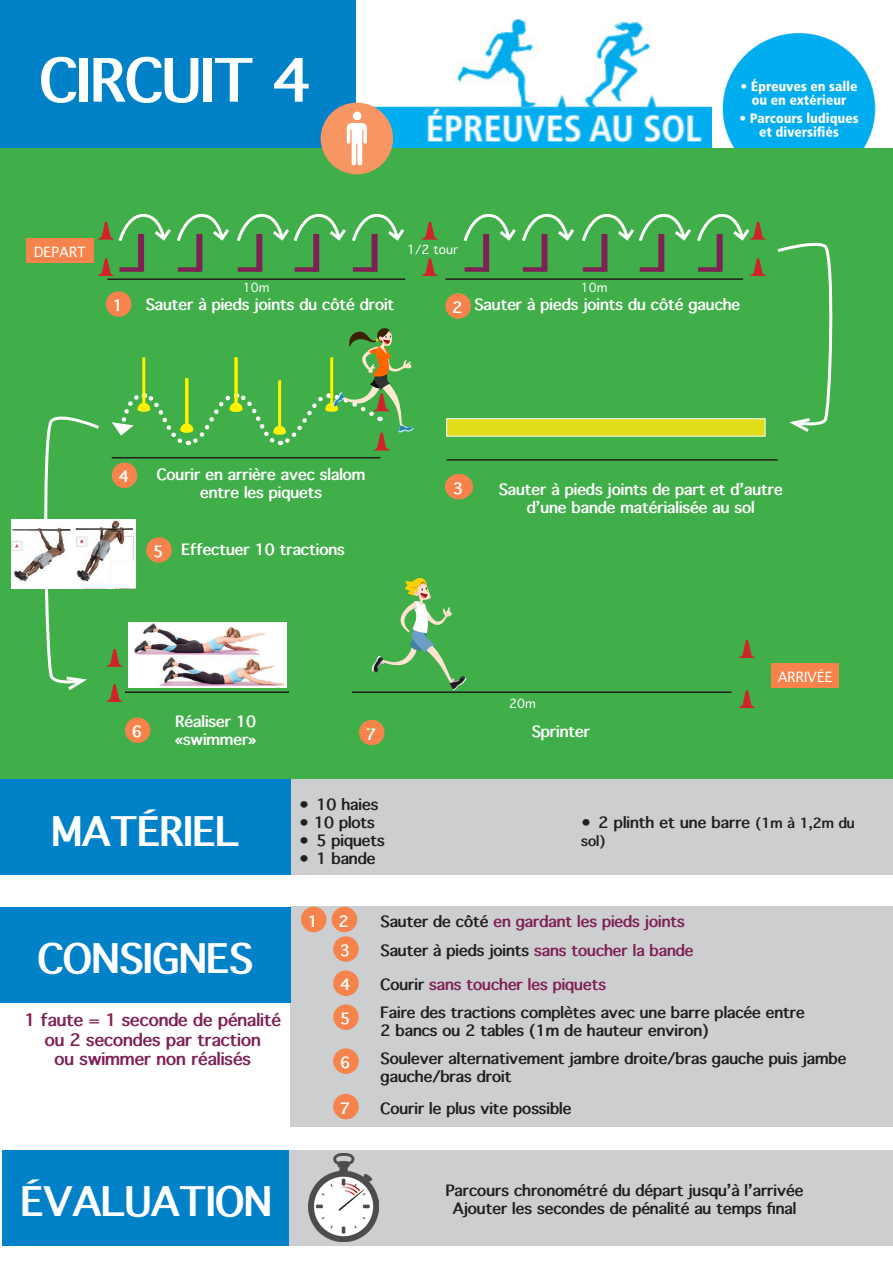
<style>
.page{position:relative;width:893px;height:1263px;background:#fff}
.page>*{position:absolute;margin:0;border:0;box-sizing:border-box;transform-origin:0 0}
.t1{font:700 57px "Thonburi";color:#fff}
.t2{font:700 39px "Thonburi";color:#fff}
.t3{font:700 16.5px/19.8px "Thonburi";color:#7f2155;text-align:center}
.t4{font:700 15px/18px "Thonburi";color:#231f20}
.t5{font:700 15px/18px "Thonburi";color:#fff;text-align:center}
.t6{font:700 15px "Thonburi";color:#7f2155}
.t7{font:13.5px "Thonburi";color:#fff}
.t8{font:700 13.5px "Thonburi";color:#231f20}
.t9{font:12px "Thonburi";color:#fff}
.s1{font-size:13.5px}
.s2{color:#231f20}
.s3{color:#7f2155}
</style>
<div class="page">
<div style="left:291px;top:907px;width:602px;height:220px;background:#cdced0"></div>
<div style="left:290px;top:779px;width:603px;height:96px;background:#cdced0"></div>
<div style="left:0;top:779px;width:291px;height:96px;background:#0081c8"></div>
<div style="left:2px;top:1150px;width:288px;height:96px;background:#0081c8"></div>
<div style="left:333px;top:970px;width:26px;height:26px;background:#f5834b;border-radius:50%"></div>
<div style="left:301px;top:907px;width:25px;height:25px;background:#f5834b;border-radius:50%"></div>
<div style="left:332px;top:907px;width:25px;height:25px;background:#f5834b;border-radius:50%"></div>
<div style="left:333px;top:936px;width:26px;height:26px;background:#f5834b;border-radius:50%"></div>
<div style="left:0;top:907px;width:291px;height:95px;background:#0081c8"></div>
<div style="left:289px;top:1150px;width:604px;height:96px;background:#cdced0"></div>
<img style="left:308px;top:1154px;width:70px;height:88px">
<div style="left:333px;top:1004px;width:26px;height:26px;background:#f5834b;border-radius:50%"></div>
<div style="left:333px;top:1048px;width:26px;height:26px;background:#f5834b;border-radius:50%"></div>
<div style="left:333px;top:1094px;width:26px;height:25px;background:#f5834b;border-radius:50%"></div>
<img style="left:711px;top:33px;width:175px;height:116px">
<img style="left:356px;top:17px;width:355px;height:132px">
<div style="left:0;top:0;width:356px;height:149px;background:#0081c8"></div>
<div style="left:0;top:149px;width:893px;height:630px;background:#40ae49"></div>
<hr style="left:445px;top:278px;width:298px;height:2px;background:#231f20">
<div style="left:106px;top:291px;width:25px;height:26px;background:#f5834b;border-radius:50%"></div>
<hr style="left:107px;top:278px;width:298px;height:2px;background:#231f20">
<div style="left:26px;top:238px;width:68px;height:25px;background:#f5834b"></div>
<div style="left:125px;top:717px;width:25px;height:26px;background:#f5834b;border-radius:50%"></div>
<div style="left:359px;top:720px;width:26px;height:25px;background:#f5834b;border-radius:50%"></div>
<svg style="left:97px;top:258px;width:17px;height:18px"></svg>
<hr style="left:352px;top:691px;width:379px;height:2px;background:#231f20">
<div style="left:445px;top:293px;width:26px;height:26px;background:#f5834b;border-radius:50%"></div>
<svg style="left:421px;top:222px;width:17px;height:18px"></svg>
<svg style="left:421px;top:258px;width:17px;height:18px"></svg>
<svg style="left:777px;top:242px;width:56px;height:190px"></svg>
<svg style="left:749px;top:258px;width:17px;height:18px"></svg>
<div style="left:445px;top:474px;width:28px;height:25px;background:#f5834b;border-radius:50%"></div>
<svg style="left:738px;top:640px;width:17px;height:18px"></svg>
<svg style="left:738px;top:690px;width:17px;height:18px"></svg>
<div style="left:771px;top:663px;width:68px;height:25px;background:#f5834b"></div>
<div style="left:119px;top:267px;width:22px;height:5px;background:#7f2155"></div>
<div style="left:138px;top:234px;width:6px;height:38px;background:#7f2155"></div>
<div style="left:238px;top:267px;width:21px;height:5px;background:#7f2155"></div>
<div style="left:256px;top:234px;width:6px;height:38px;background:#7f2155"></div>
<div style="left:178px;top:267px;width:21px;height:5px;background:#7f2155"></div>
<div style="left:196px;top:234px;width:6px;height:38px;background:#7f2155"></div>
<div style="left:295px;top:267px;width:21px;height:5px;background:#7f2155"></div>
<div style="left:313px;top:234px;width:6px;height:38px;background:#7f2155"></div>
<div style="left:353px;top:267px;width:22px;height:5px;background:#7f2155"></div>
<div style="left:372px;top:234px;width:6px;height:38px;background:#7f2155"></div>
<svg style="left:97px;top:213px;width:308px;height:31px"></svg>
<div style="left:465px;top:267px;width:21px;height:5px;background:#7f2155"></div>
<div style="left:483px;top:234px;width:6px;height:38px;background:#7f2155"></div>
<div style="left:583px;top:267px;width:21px;height:5px;background:#7f2155"></div>
<div style="left:601px;top:234px;width:6px;height:38px;background:#7f2155"></div>
<div style="left:523px;top:267px;width:21px;height:5px;background:#7f2155"></div>
<div style="left:541px;top:234px;width:6px;height:38px;background:#7f2155"></div>
<div style="left:640px;top:267px;width:21px;height:5px;background:#7f2155"></div>
<div style="left:658px;top:234px;width:6px;height:38px;background:#7f2155"></div>
<div style="left:698px;top:267px;width:22px;height:5px;background:#7f2155"></div>
<div style="left:717px;top:234px;width:6px;height:38px;background:#7f2155"></div>
<svg style="left:463px;top:213px;width:303px;height:31px"></svg>
<div style="left:446px;top:418px;width:319px;height:18px;background:#e1dd1b;border:1px solid #fbfbfb"></div>
<hr style="left:446px;top:459px;width:332px;height:2px;background:#231f20">
<svg style="left:37px;top:328px;width:430px;height:374px"></svg>
<div style="left:409px;top:371px;width:23px;height:18px;background:#40ae49;border-radius:50%"></div>
<img style="left:12px;top:520px;width:124px;height:68px">
<div style="left:111px;top:561px;width:25px;height:27px;background:#fff"></div>
<div style="left:81px;top:583px;width:28px;height:5px;background:#fff"></div>
<img style="left:129px;top:623px;width:157px;height:64px">
<div style="left:321px;top:103px;width:72px;height:71px;background:#f79563;border-radius:50%"></div>
<svg style="left:347px;top:111px;width:20px;height:55px"></svg>
<h1 class="t1" style="left:40px;top:48px;width:272px">CIRCUIT 4</h1>
<p class="t7" style="left:34px;top:244px;width:53px">DEPART</p>
<p class="t9" style="left:243px;top:281px;width:28px">10m</p>
<p class="t5" style="left:113px;top:297px;width:11px">1</p>
<p class="t5" style="left:146px;top:296px;width:250px">Sauter à pieds joints du côté droit</p>
<p class="t9" style="left:407px;top:243px;width:52px">1/2 tour</p>
<p class="t5" style="left:452px;top:299px;width:11px">2</p>
<p class="t9" style="left:581px;top:281px;width:28px">10m</p>
<p class="t5" style="left:474px;top:296px;width:267px">Sauter à pieds joints du côté gauche</p>
<p class="t5" style="left:119px;top:468px;width:11px">4</p>
<p class="t5" style="left:157px;top:466px;width:210px">Courir en arrière avec slalom entre les piquets</p>
<p class="t5" style="left:153px;top:543px;width:11px">5</p>
<p class="t5" style="left:181px;top:541px;width:165px">Effectuer 10 tractions</p>
<p class="t5" style="left:175px;top:713px;width:83px;text-align:left">Réaliser 10 «swimmer»</p>
<p class="t5" style="left:132px;top:723px;width:11px">6</p>
<p class="t5" style="left:366px;top:725px;width:11px">7</p>
<h2 class="t2" style="left:51px;top:809px;width:189px">MATÉRIEL</h2>
<p class="t4" style="left:299px;top:796px;width:81px">• 10 haies</p>
<p class="t4" style="left:299px;top:814px;width:77px">• 10 plots</p>
<p class="t4" style="left:299px;top:832px;width:87px">• 5 piquets</p>
<p class="t4" style="left:299px;top:850px;width:78px">• 1 bande</p>
<p class="t5" style="left:453px;top:480px;width:11px">3</p>
<p class="t5" style="left:499px;top:481px;width:285px">Sauter à pieds joints de part et d’autre d’une bande matérialisée au sol</p>
<p class="t9" style="left:509px;top:696px;width:28px">20m</p>
<p class="t5" style="left:532px;top:723px;width:60px">Sprinter</p>
<p class="t7" style="left:778px;top:669px;width:56px">ARRIVÉE</p>
<p class="t4" style="left:581px;top:814px;width:275px">• 2 plinth et une barre <span class="s1">(1m à 1,2m du</span></p>
<p class="t8" style="left:581px;top:833px;width:26px">sol)</p>
<p class="t5" style="left:308px;top:912px;width:11px">1</p>
<p class="t5" style="left:339px;top:912px;width:11px">2</p>
<p class="t6" style="left:381px;top:913px;width:306px"><span class="s2">Sauter de côté</span> en gardant les pieds joints</p>
<p class="t5" style="left:340px;top:942px;width:11px">3</p>
<p class="t4" style="left:381px;top:942px;width:314px">Sauter à pieds joints <span class="s3">sans toucher la bande</span></p>
<p class="t6" style="left:381px;top:976px;width:227px"><span class="s2">Courir</span> sans toucher les piquets</p>
<h2 class="t2" style="left:38px;top:937px;width:216px">CONSIGNES</h2>
<p class="t3" style="left:24px;top:1010px;width:258px">1 faute = 1 seconde de pénalité ou 2 secondes par traction<br>ou swimmer non réalisés</p>
<p class="t5" style="left:340px;top:1010px;width:11px">5</p>
<p class="t5" style="left:340px;top:976px;width:11px">4</p>
<p class="t4" style="left:381px;top:1003px;width:426px">Faire des tractions complètes avec une barre placée entre<br>2 bancs ou 2 tables (1m de hauteur environ)</p>
<p class="t4" style="left:381px;top:1049px;width:467px">Soulever alternativement jambre droite/bras gauche puis jambe gauche/bras droit</p>
<p class="t5" style="left:340px;top:1054px;width:11px">6</p>
<p class="t5" style="left:340px;top:1099px;width:11px">7</p>
<p class="t4" style="left:381px;top:1099px;width:192px">Courir le plus vite possible</p>
<h2 class="t2" style="left:21px;top:1180px;width:253px">ÉVALUATION</h2>
<p class="t4" style="left:446px;top:1182px;width:359px;text-align:center">Parcours chronométré du départ jusqu’à l’arrivée<br>Ajouter les secondes de pénalité au temps final</p>
</div>
